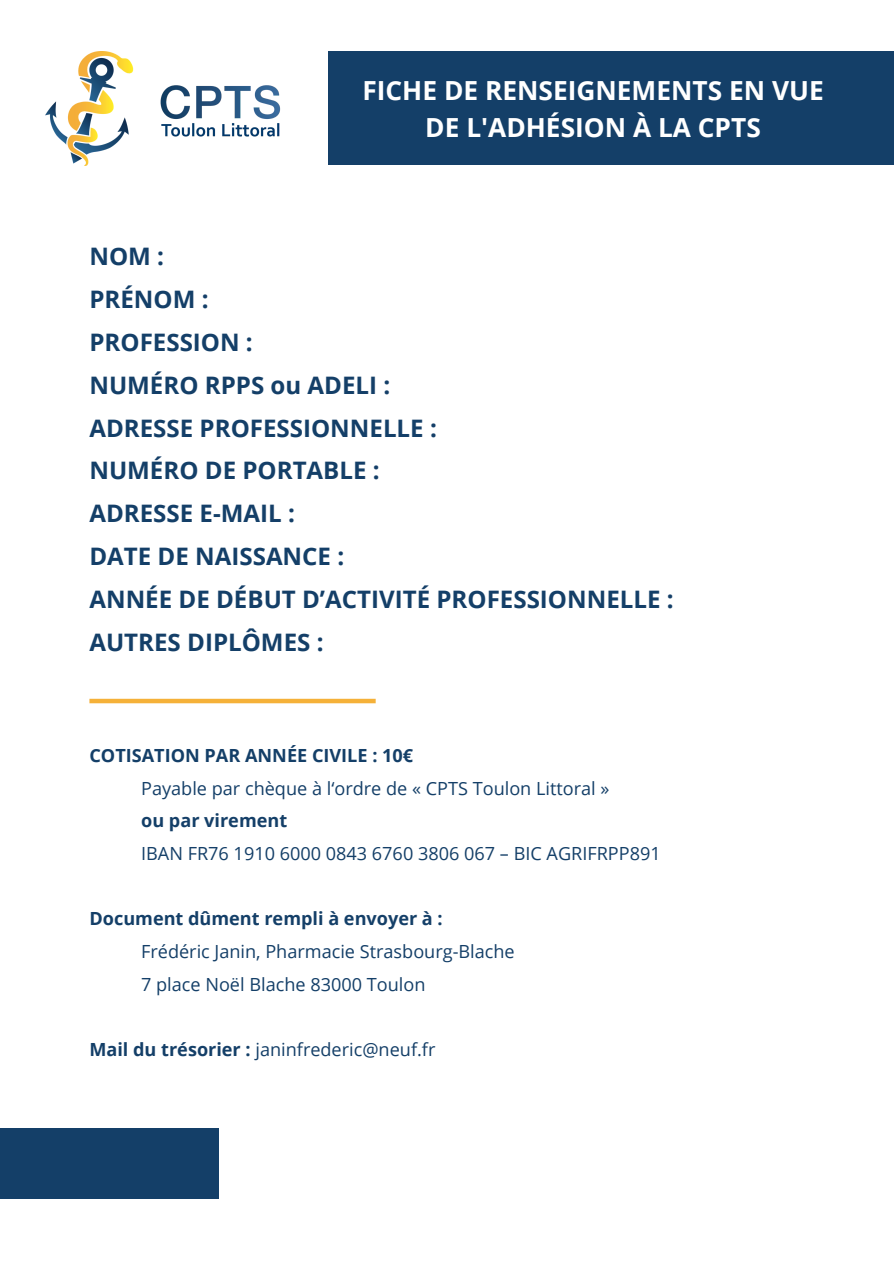
<style>
.page{position:relative;width:894px;height:1264px;background:#fff}
.page>*{position:absolute;margin:0;border:0;box-sizing:border-box;transform-origin:0 0}
.t1{font:700 26.25px/36px "Open Sans";color:#fff;text-align:center}
.t2{font:700 24.15px/42.8px "Open Sans";color:#143f68}
.t3{font:18.15px/32.7px "Open Sans";color:#143f68}
.t4{font:700 18.15px "Open Sans";color:#143f68}
.s1{font-weight:700}
</style>
<div class="page">
<img style="left:46px;top:51px;width:235px;height:115px">
<div style="left:328px;top:52px;width:565px;height:113px;background:#143f68"></div>
<div style="left:0;top:1128px;width:219px;height:69px;background:#143f68"></div>
<div style="left:89px;top:698px;width:286px;height:5px;background:#f5b139"></div>
<h1 class="t1" style="left:362px;top:72px;width:462px">FICHE DE RENSEIGNEMENTS EN VUE<br>DE L'ADHÉSION À LA CPTS</h1>
<h2 class="t2" style="left:89px;top:234px;width:585px">NOM :<br>PRÉNOM :<br>PROFESSION :<br>NUMÉRO RPPS ou ADELI :<br>ADRESSE PROFESSIONNELLE :<br>NUMÉRO DE PORTABLE :<br>ADRESSE E-MAIL :<br>DATE DE NAISSANCE :<br>ANNÉE DE DÉBUT D’ACTIVITÉ PROFESSIONNELLE :<br>AUTRES DIPLÔMES :</h2>
<p class="t4" style="left:89px;top:742px;width:325px">COTISATION PAR ANNÉE CIVILE : 10€</p>
<p class="t3" style="left:141px;top:771px;width:469px">Payable par chèque à l‘ordre de « CPTS Toulon Littoral »</p>
<p class="t4" style="left:141px;top:808px;width:147px">ou par virement</p>
<p class="t3" style="left:141px;top:836px;width:521px">IBAN FR76 1910 6000 0843 6760 3806 067 – BIC AGRIFRPP891</p>
<p class="t4" style="left:89px;top:906px;width:355px">Document dûment rempli à envoyer à :</p>
<p class="t3" style="left:141px;top:934px;width:375px">Frédéric Janin, Pharmacie Strasbourg-Blache<br>7 place Noël Blache 83000 Toulon</p>
<p class="t3" style="left:89px;top:1032px;width:347px"><span class="s1">Mail du trésorier :</span> janinfrederic@neuf.fr</p>
</div>
